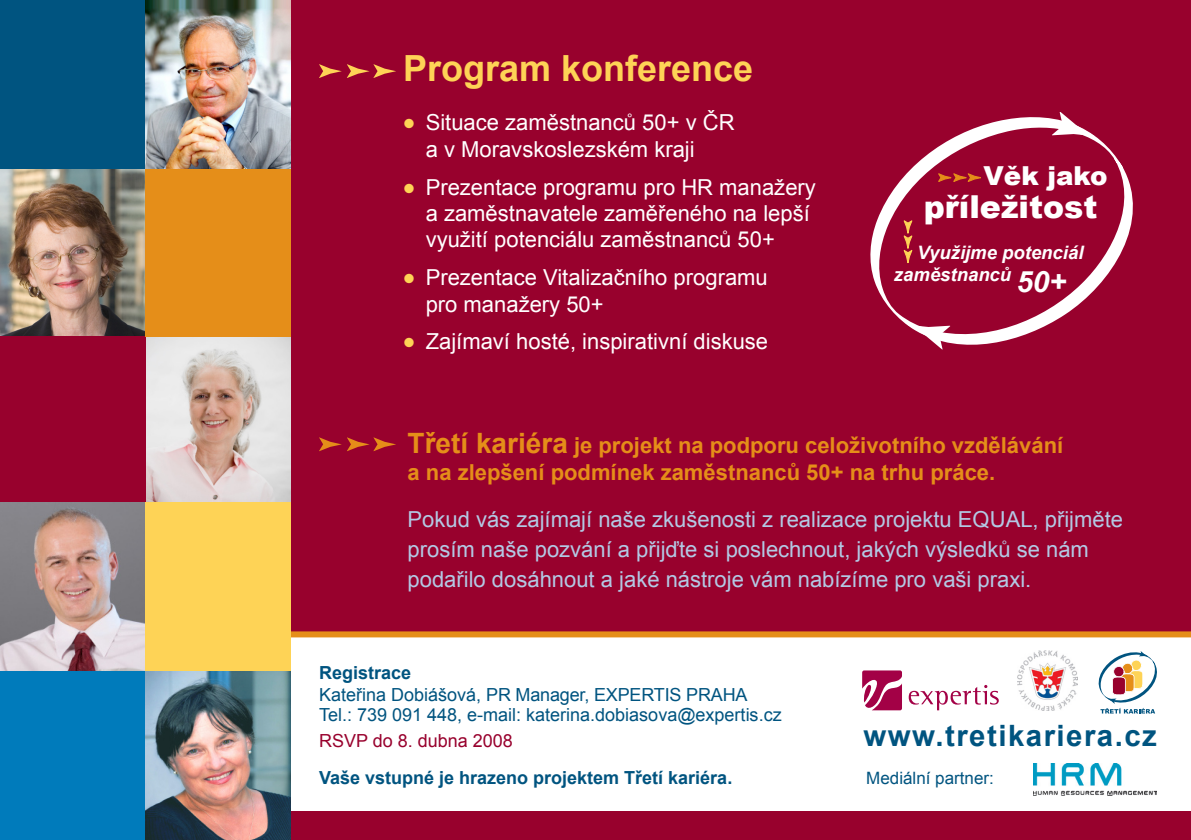
<style>
.page{position:relative;width:1191px;height:840px;background:#fff}
.page>*{position:absolute;margin:0;border:0;box-sizing:border-box;transform-origin:0 0}
.t1{font:700 36px "Arial";color:#fed356}
.t2{font:900 31.6px "Arial";color:#fff}
.t3{font:700 29.4px "Arial";letter-spacing:.05em;color:#005480}
.t4{font:900 26.2px "Arial";color:#fff}
.t5{font:22px/26.4px "Arial";color:#fff}
.t6{font:22px/30px "Arial";color:#b3c9e4}
.Body_Text{font:700 22px/26.4px "Arial";color:#e58e19}
.t7{font:italic 700 18.6px "Arial";color:#fff}
.t8{font:18px/20px "Arial";color:#005480}
.t9{font:700 18px "Arial";color:#005480}
.t10{font:18px "Arial";color:#98012d}
.t11{font:17px "Arial";color:#005480}
.s1{color:#fed356}
.s2{font-size:29.4px}
.s3{font-size:28px}
</style>
<div class="page">
<div style="left:282px;top:0;width:909px;height:634px;background:#98012d"></div>
<div style="left:285px;top:811px;width:906px;height:28px;background:#98012d"></div>
<svg style="left:1098px;top:651px;width:58px;height:62px"></svg>
<div style="left:291px;top:631px;width:900px;height:6px;background:#e58e19"></div>
<svg style="left:319px;top:437px;width:77px;height:14px"></svg>
<svg style="left:870px;top:117px;width:262px;height:228px"></svg>
<svg style="left:1051px;top:112px;width:43px;height:24px"></svg>
<svg style="left:907px;top:324px;width:43px;height:25px"></svg>
<svg style="left:937px;top:172px;width:48px;height:10px"></svg>
<svg style="left:903px;top:219px;width:10px;height:49px"></svg>
<svg style="left:319px;top:64px;width:77px;height:14px"></svg>
<svg style="left:908px;top:684px;width:90px;height:26px"></svg>
<svg style="left:862px;top:670px;width:40px;height:40px"></svg>
<img style="left:1018px;top:650px;width:60px;height:60px">
<img style="left:146px;top:336px;width:145px;height:166px">
<img style="left:0;top:168px;width:145px;height:168px">
<div style="left:0;top:336px;width:146px;height:169px;background:#98012d"></div>
<img style="left:0;top:502px;width:145px;height:168px">
<div style="left:0;top:670px;width:145px;height:169px;background:#007bbb"></div>
<div style="left:145px;top:502px;width:146px;height:168px;background:#fed356"></div>
<div style="left:145px;top:167px;width:146px;height:169px;background:#e58e19"></div>
<div style="left:0;top:0;width:146px;height:168px;background:#005480"></div>
<img style="left:145px;top:0;width:146px;height:168px">
<img style="left:145px;top:670px;width:146px;height:169px">
<img style="left:1033px;top:763px;width:124px;height:32px">
<p class="t1" style="left:403px;top:45px;width:352px">Program konference</p>
<p class="t5" style="left:426px;top:110px;width:310px;text-indent:-23px"><span class="s1">•</span> Situace zaměstnanců 50+ v ČR a v Moravskoslezském kraji</p>
<p class="t5" style="left:426px;top:174px;width:392px;text-indent:-23px"><span class="s1">•</span> Prezentace programu pro HR manažery a zaměstnavatele zaměřeného na lepší využití potenciálu zaměstnanců 50+</p>
<p class="t5" style="left:426px;top:264px;width:343px;text-indent:-23px"><span class="s1">•</span> Prezentace Vitalizačního programu pro manažery 50+</p>
<p class="t5" style="left:403px;top:328px;width:367px"><span class="s1">•</span> Zajímaví hosté, inspirativní diskuse</p>
<p class="t4" style="left:983px;top:157px;width:125px">Věk jako</p>
<p class="t2" style="left:924px;top:184px;width:175px">příležitost</p>
<p class="t7" style="left:917px;top:240px;width:168px">Využijme potenciál</p>
<p class="t7" style="left:894px;top:262px;width:174px">zaměstnanců <span class="s2">50+</span></p>
<p class="Body_Text" style="left:407px;top:432px;width:657px"><span class="s3">Třetí kariéra</span> je projekt na podporu celoživotního vzdělávání a na zlepšení podmínek zaměstnanců 50+ na trhu práce.</p>
<p class="t6" style="left:407px;top:504px;width:717px">Pokud vás zajímají naše zkušenosti z realizace projektu EQUAL, přijměte prosím naše pozvání a přijďte si poslechnout, jakých výsledků se nám podařilo dosáhnout a jaké nástroje vám nabízíme pro vaši praxi.</p>
<p class="t9" style="left:319px;top:660px;width:94px">Registrace</p>
<p class="t8" style="left:319px;top:685px;width:464px">Kateřina Dobiášová, PR Manager, EXPERTIS PRAHA<br>Tel.: 739 091 448, e-mail: katerina.dobiasova@expertis.cz</p>
<p class="t10" style="left:319px;top:728px;width:195px">RSVP do 8. dubna 2008</p>
<p class="t9" style="left:319px;top:765px;width:415px">Vaše vstupné je hrazeno projektem Třetí kariéra.</p>
<p class="t3" style="left:863px;top:716px;width:295px">www.tretikariera.cz</p>
<p class="t11" style="left:866px;top:766px;width:129px">Mediální partner:</p>
</div>
